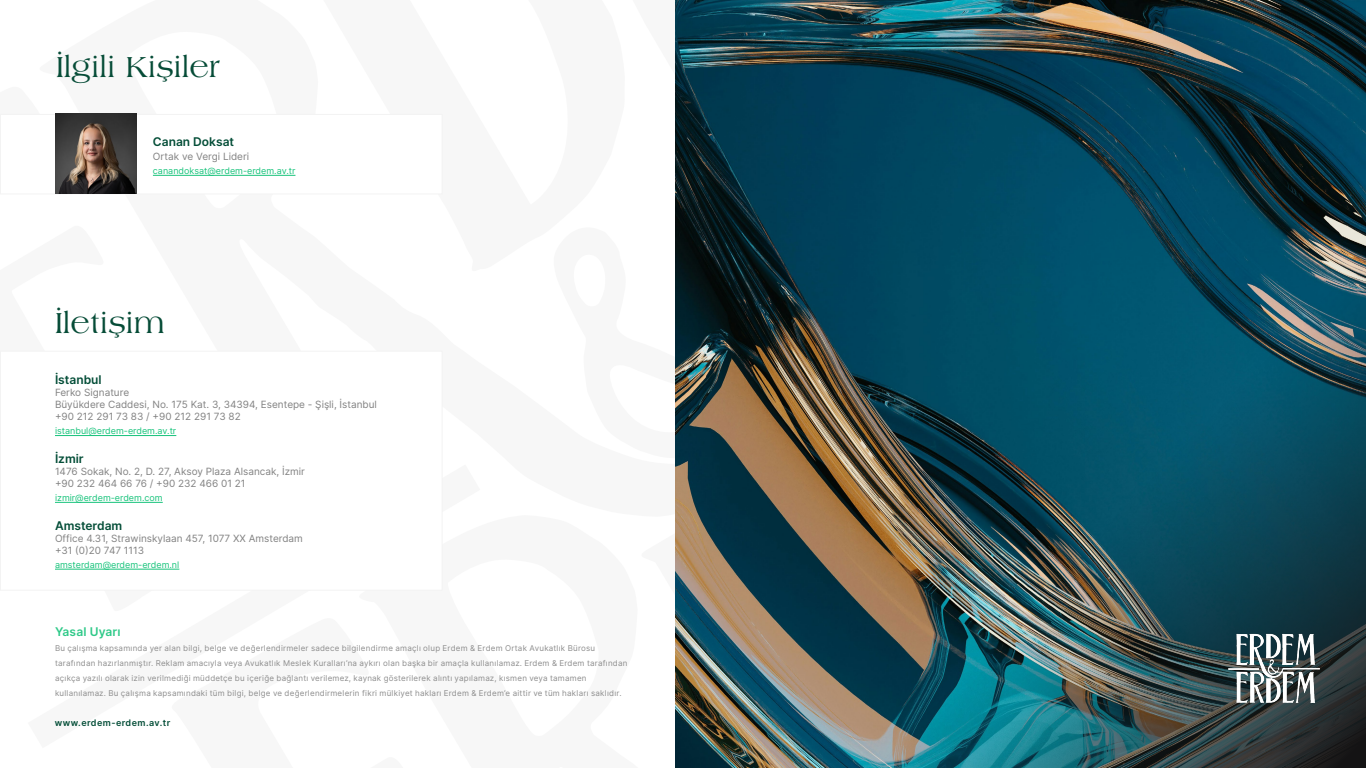
<style>
.page{position:relative;width:1366px;height:768px;background:#fff}
.page>*{position:absolute;margin:0;border:0;box-sizing:border-box;transform-origin:0 0}
.t1{font:31px "Americana Std FUHA Regular";color:#064c37}
.t2{font:600 12px "Inter";color:#034d37}
.t3{font:600 12px "Inter";letter-spacing:.01em;color:#2ec988}
.t4{font:10px/12px "Inter";color:#828282}
.t5{font:9px "Inter";color:#17c37b}
.t6{font:600 9px "Inter";letter-spacing:.05em;color:#034d37}
.t7{font:8px/15px "Inter";letter-spacing:.03em;color:#8d8d8d}
</style>
<div class="page">
<div style="left:0;top:114px;width:443px;height:80px;border:1px solid #f3f3f3"></div>
<img style="left:56px;top:114px;width:80px;height:80px">
<hr style="left:153px;top:175px;width:142px;height:1px;background:#17c37b">
<div style="left:0;top:351px;width:443px;height:240px;border:1px solid #f3f3f3"></div>
<hr style="left:55px;top:435px;width:121px;height:1px;background:#17c37b">
<hr style="left:55px;top:502px;width:108px;height:1px;background:#17c37b">
<hr style="left:55px;top:569px;width:124px;height:1px;background:#17c37b">
<img style="left:675px;top:0;width:691px;height:768px">
<img style="left:683px;top:113px;width:683px;height:655px">
<img style="left:1205px;top:600px;width:138px;height:138px">
<h1 class="t1" style="left:55px;top:46px;width:167px">İlgili Kişiler</h1>
<h2 class="t2" style="left:153px;top:133px;width:83px">Canan Doksat</h2>
<p class="t4" style="left:153px;top:150px;width:98px">Ortak ve Vergi Lideri</p>
<p class="t5" style="left:153px;top:164px;width:144px">canandoksat@erdem-erdem.av.tr</p>
<h1 class="t1" style="left:54px;top:302px;width:112px">İletişim</h1>
<h2 class="t2" style="left:55px;top:371px;width:48px">İstanbul</h2>
<p class="t4" style="left:55px;top:386px;width:324px">Ferko Signature<br>Büyükdere Caddesi, No. 175 Kat. 3, 34394, Esentepe - Şişli, İstanbul +90 212 291 73 83 / +90 212 291 73 82</p>
<p class="t5" style="left:55px;top:424px;width:123px">istanbul@erdem-erdem.av.tr</p>
<h2 class="t2" style="left:55px;top:450px;width:30px">İzmir</h2>
<p class="t4" style="left:55px;top:465px;width:252px">1476 Sokak, No. 2, D. 27, Aksoy Plaza Alsancak, İzmir +90 232 464 66 76 / +90 232 466 01 21</p>
<p class="t5" style="left:55px;top:491px;width:109px">izmir@erdem-erdem.com</p>
<h2 class="t2" style="left:55px;top:517px;width:69px">Amsterdam</h2>
<p class="t4" style="left:55px;top:532px;width:249px">Office 4.31, Strawinskylaan 457, 1077 XX Amsterdam +31 (0)20 747 1113</p>
<p class="t5" style="left:55px;top:558px;width:126px">amsterdam@erdem-erdem.nl</p>
<h2 class="t3" style="left:55px;top:623px;width:67px">Yasal Uyarı</h2>
<p class="t7" style="left:55px;top:640px;width:574px">Bu çalışma kapsamında yer alan bilgi, belge ve değerlendirmeler sadece bilgilendirme amaçlı olup Erdem &amp; Erdem Ortak Avukatlık Bürosu tarafından hazırlanmıştır. Reklam amacıyla veya Avukatlık Meslek Kuralları’na aykırı olan başka bir amaçla kullanılamaz. Erdem &amp; Erdem tarafından açıkça yazılı olarak izin verilmediği müddetçe bu içeriğe bağlantı verilemez, kaynak gösterilerek alıntı yapılamaz, kısmen veya tamamen kullanılamaz. Bu çalışma kapsamındaki tüm bilgi, belge ve değerlendirmelerin fikri mülkiyet hakları Erdem &amp; Erdem’e aittir ve tüm hakları saklıdır.</p>
<p class="t6" style="left:55px;top:716px;width:117px">www.erdem-erdem.av.tr</p>
</div>
